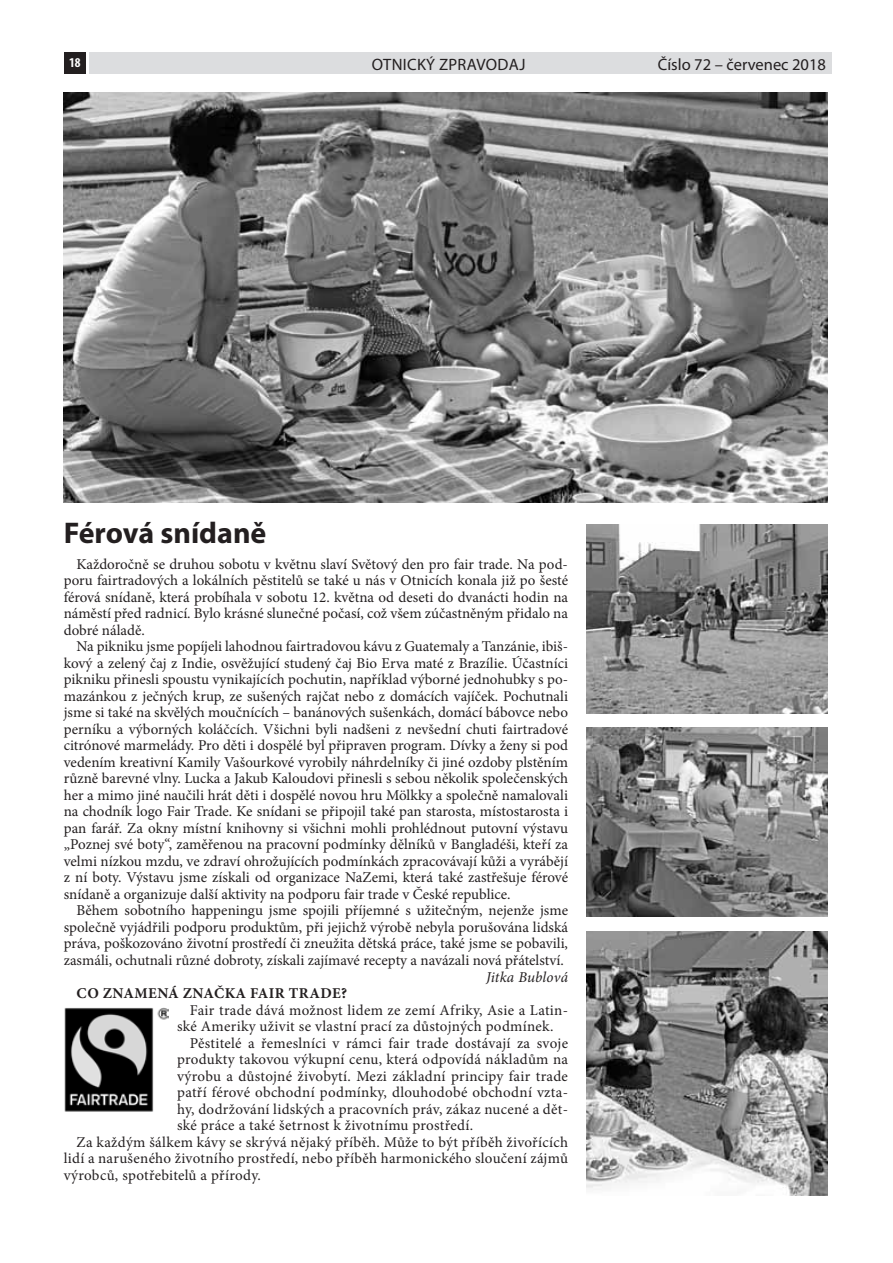
<style>
.page{position:relative;width:893px;height:1263px;background:#fff}
.page>*{position:absolute;margin:0;border:0;box-sizing:border-box;transform-origin:0 0}
.t1{font:700 30px "Myriad Pro";color:#231f20}
.t2{font:16.5px "Myriad Pro";color:#231f20}
.t3{font:16.5px "Myriad Pro";letter-spacing:.02em;color:#231f20}
.t4{font:15px/16.5px "Minion Pro";letter-spacing:.015em;color:#231f20;text-align:justify}
.t5{font:700 15px "Minion Pro";letter-spacing:.04em;color:#231f20}
.t6{font:italic 15px "Minion Pro";letter-spacing:.01em;color:#231f20}
.t7{font:700 condensed 13.5px "Myriad Pro";color:#fff}
</style>
<div class="page">
<div style="left:89px;top:52px;width:743px;height:22px;background:#dcdddf"></div>
<div style="left:64px;top:52px;width:22px;height:22px;background:#231f20"></div>
<img style="left:64px;top:93px;width:764px;height:409px">
<img style="left:586px;top:525px;width:242px;height:189px">
<img style="left:586px;top:728px;width:242px;height:189px">
<img style="left:586px;top:931px;width:242px;height:265px">
<img style="left:64px;top:1007px;width:104px;height:105px">
<p class="t7" style="left:69px;top:54px;width:13px">18</p>
<p class="t3" style="left:372px;top:54px;width:155px">otnický zpravodaj</p>
<p class="t2" style="left:658px;top:54px;width:170px">Číslo 72 – červenec 2018</p>
<h1 class="t1" style="left:64px;top:514px;width:204px">Férová snídaně</h1>
<p class="t4" style="left:64px;top:556px;width:506px;text-indent:13px">Každoročně se druhou sobotu v květnu slaví Světový den pro fair trade. Na pod&shy;poru fairtradových a lokálních pěstitelů se také u nás v Otnicích konala již po šesté férová snídaně, která probíhala v sobotu 12. května od deseti do dvanácti hodin na náměstí před radnicí. Bylo krásné slunečné počasí, což všem zúčastněným přidalo na dobré náladě.</p>
<p class="t4" style="left:64px;top:638px;width:506px;text-indent:13px">Na pikniku jsme popíjeli lahodnou fairtradovou kávu z Guatemaly a Tanzánie, ibiš&shy;kový a zelený čaj z Indie, osvěžující studený čaj Bio Erva maté z Brazílie. Účastníci pikniku přinesli spoustu vynikajících pochutin, například výborné jednohubky s po&shy;mazánkou z ječných krup, ze sušených rajčat nebo z domácích vajíček. Pochutnali jsme si také na skvělých moučnících – banánových sušenkách, domácí bábovce nebo perníku a výborných koláčcích. Všichni byli nadšeni z nevšední chuti fairtradové citrónové marmelády. Pro děti i dospělé byl připraven program. Dívky a ženy si pod vedením kreativní Kamily Vašourkové vyrobily náhrdelníky či jiné ozdoby plstěním různě barevné vlny. Lucka a Jakub Kaloudovi přinesli s sebou několik společenských her a mimo jiné naučili hrát děti i dospělé novou hru Mölkky a společně namalovali na chodník logo Fair Trade. Ke snídani se připojil také pan starosta, místostarosta i pan farář. Za okny místní knihovny si všichni mohli prohlédnout putovní výstavu „Poznej své boty“, zaměřenou na pracovní podmínky dělníků v Bangladéši, kteří za velmi nízkou mzdu, ve zdraví ohrožujících podmínkách zpracovávají kůži a vyrábějí z ní boty. Výstavu jsme získali od organizace NaZemi, která také zastřešuje férové snídaně a organizuje další aktivity na podporu fair trade v České republice.</p>
<p class="t4" style="left:64px;top:902px;width:506px;text-indent:13px">Během sobotního happeningu jsme spojili příjemné s užitečným, nejenže jsme společně vyjádřili podporu produktům, při jejichž výrobě nebyla porušována lidská práva, poškozováno životní prostředí či zneužita dětská práce, také jsme se pobavili, zasmáli, ochutnali různé dobroty, získali zajímavé recepty a navázali nová přátelství.</p>
<p class="t6" style="left:486px;top:966px;width:83px">Jitka Bublová</p>
<p class="t5" style="left:77px;top:983px;width:272px">CO ZNAMENÁ ZNAČKA FAIR TRADE?</p>
<p class="t4" style="left:190px;top:1001px;width:380px">Fair trade dává možnost lidem ze zemí Afriky, Asie a Latin-</p>
<p class="t4" style="left:177px;top:1018px;width:378px">ské Ameriky uživit se vlastní prací za důstojných podmínek.</p>
<p class="t4" style="left:190px;top:1034px;width:380px">Pěstitelé a řemeslníci v rámci fair trade dostávají za svoje</p>
<p class="t4" style="left:177px;top:1051px;width:392px">produkty takovou výkupní cenu, která odpovídá nákladům na</p>
<p class="t4" style="left:177px;top:1067px;width:392px">výrobu a důstojné živobytí. Mezi základní principy fair trade</p>
<p class="t4" style="left:177px;top:1084px;width:392px">patří férové obchodní podmínky, dlouhodobé obchodní vzta-</p>
<p class="t4" style="left:177px;top:1100px;width:392px">hy, dodržování lidských a pracovních práv, zákaz nucené a dět-</p>
<p class="t4" style="left:177px;top:1117px;width:297px">ské práce a také šetrnost k životnímu prostředí.</p>
<p class="t4" style="left:77px;top:1133px;width:493px">Za každým šálkem kávy se skrývá nějaký příběh. Může to být příběh živořících</p>
<p class="t4" style="left:64px;top:1150px;width:506px">lidí a narušeného životního prostředí, nebo příběh harmonického sloučení zájmů</p>
<p class="t4" style="left:64px;top:1166px;width:199px">výrobců, spotřebitelů a přírody.</p>
</div>
